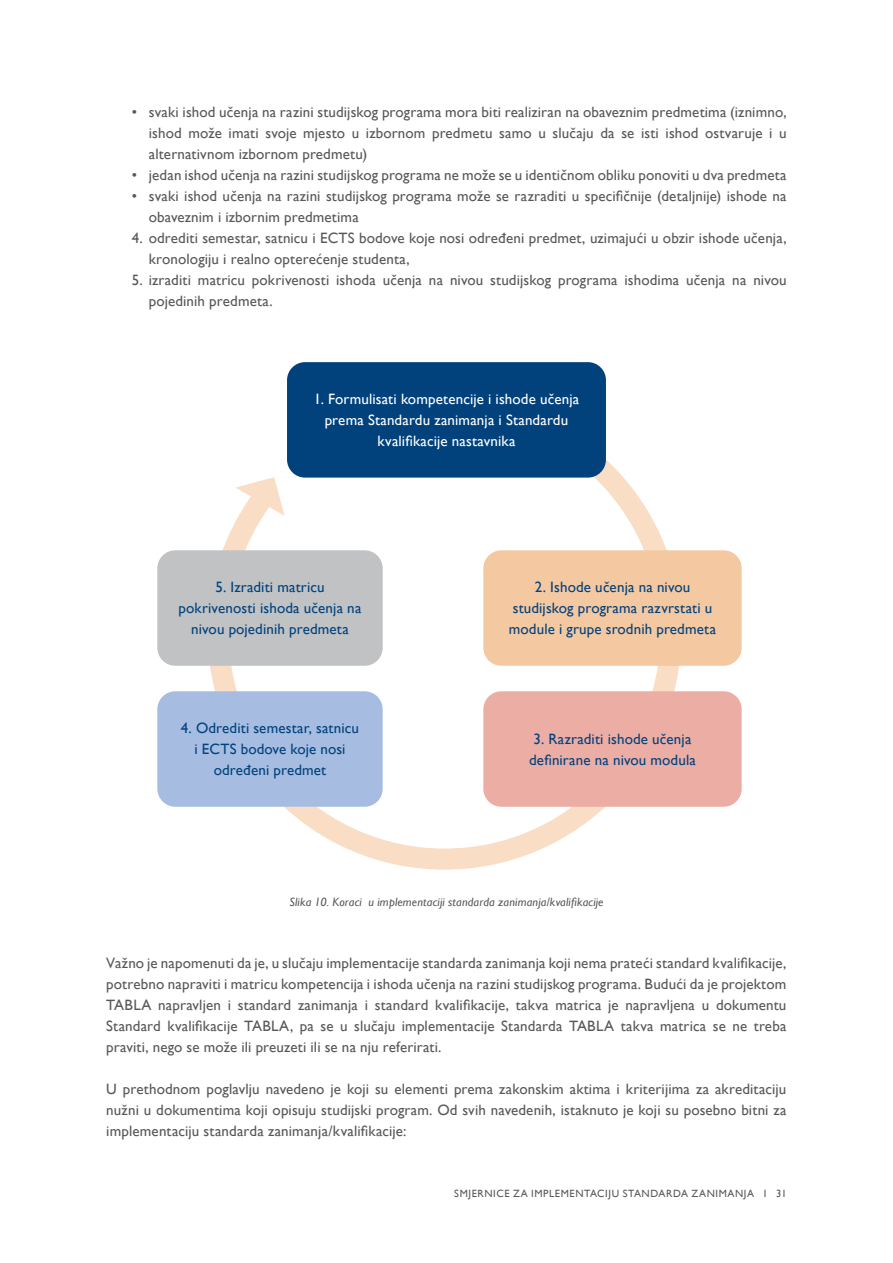
<style>
.page{position:relative;width:893px;height:1263px;background:#fff}
.page>*{position:absolute;margin:0;border:0;box-sizing:border-box;transform-origin:0 0}
.t1{font:15px/21px "Gill Sans";letter-spacing:.01em;color:#57585a;text-align:justify}
.t2{font:15px/21px "Gill Sans";letter-spacing:.01em;color:#01427c;text-align:center}
.t3{font:15px/21px "Gill Sans";letter-spacing:.01em;color:#fff;text-align:center}
.t4{font:italic 12px "Gill Sans";letter-spacing:.015em;color:#57585a}
.t5{font:10.5px "Gill Sans";letter-spacing:.055em;color:#57585a}
</style>
<div class="page">
<svg style="left:210px;top:460px;width:469px;height:410px"></svg>
<div style="left:287px;top:362px;width:319px;height:116px;background:#01427c;border-radius:18px"></div>
<div style="left:483px;top:550px;width:259px;height:116px;background:#f4c8a1;border-radius:18px"></div>
<div style="left:483px;top:691px;width:259px;height:116px;background:#ecada5;border-radius:18px"></div>
<div style="left:157px;top:691px;width:226px;height:116px;background:#a6bde1;border-radius:18px"></div>
<div style="left:157px;top:550px;width:226px;height:116px;background:#c1c2c4;border-radius:18px"></div>
<p class="t1" style="left:149px;top:101px;width:639px;text-indent:-17px">• svaki ishod učenja na razini studijskog programa mora biti realiziran na obaveznim predmetima (iznimno, ishod može imati svoje mjesto u izbornom predmetu samo u slučaju da se isti ishod ostvaruje i u alternativnom izbornom predmetu)</p>
<p class="t1" style="left:132px;top:164px;width:656px">• jedan ishod učenja na razini studijskog programa ne može se u identičnom obliku ponoviti u dva predmeta</p>
<p class="t1" style="left:149px;top:185px;width:639px;text-indent:-17px">• svaki ishod učenja na razini studijskog programa može se razraditi u specifičnije (detaljnije) ishode na obaveznim i izbornim predmetima</p>
<p class="t1" style="left:149px;top:227px;width:639px;text-indent:-17px">4. odrediti semestar, satnicu i ECTS bodove koje nosi određeni predmet, uzimajući u obzir ishode učenja, kronologiju i realno opterećenje studenta,</p>
<p class="t1" style="left:149px;top:269px;width:639px;text-indent:-17px">5. izraditi matricu pokrivenosti ishoda učenja na nivou studijskog programa ishodima učenja na nivou pojedinih predmeta.</p>
<p class="t3" style="left:314px;top:389px;width:267px">1. Formulisati kompetencije i ishode učenja prema Standardu zanimanja i Standardu kvalifikacije nastavnika</p>
<p class="t2" style="left:179px;top:577px;width:184px">5. Izraditi matricu pokrivenosti ishoda učenja na nivou pojedinih predmeta</p>
<p class="t2" style="left:181px;top:718px;width:180px">4. Odrediti semestar, satnicu i ECTS bodove koje nosi određeni predmet</p>
<p class="t2" style="left:509px;top:577px;width:209px">2. Ishode učenja na nivou studijskog programa razvrstati u module i grupe srodnih predmeta</p>
<p class="t2" style="left:529px;top:728px;width:168px;text-align:left">3. Razraditi ishode učenja definirane na nivou modula</p>
<p class="t4" style="left:289px;top:894px;width:316px">Slika 10. Koraci u implementaciji standarda zanimanja/kvalifikacije</p>
<p class="t1" style="left:106px;top:953px;width:682px">Važno je napomenuti da je, u slučaju implementacije standarda zanimanja koji nema prateći standard kvalifikacije, potrebno napraviti i matricu kompetencija i ishoda učenja na razini studijskog programa. Budući da je projektom TABLA napravljen i standard zanimanja i standard kvalifikacije, takva matrica je napravljena u dokumentu Standard kvalifikacije TABLA, pa se u slučaju implementacije Standarda TABLA takva matrica se ne treba praviti, nego se može ili preuzeti ili se na nju referirati.</p>
<p class="t1" style="left:106px;top:1079px;width:682px">U prethodnom poglavlju navedeno je koji su elementi prema zakonskim aktima i kriterijima za akreditaciju nužni u dokumentima koji opisuju studijski program. Od svih navedenih, istaknuto je koji su posebno bitni za implementaciju standarda zanimanja/kvalifikacije:</p>
<p class="t5" style="left:454px;top:1187px;width:334px">SMJERNICE ZA IMPLEMENTACIJU STANDARDA ZANIMANJA I 31</p>
</div>
